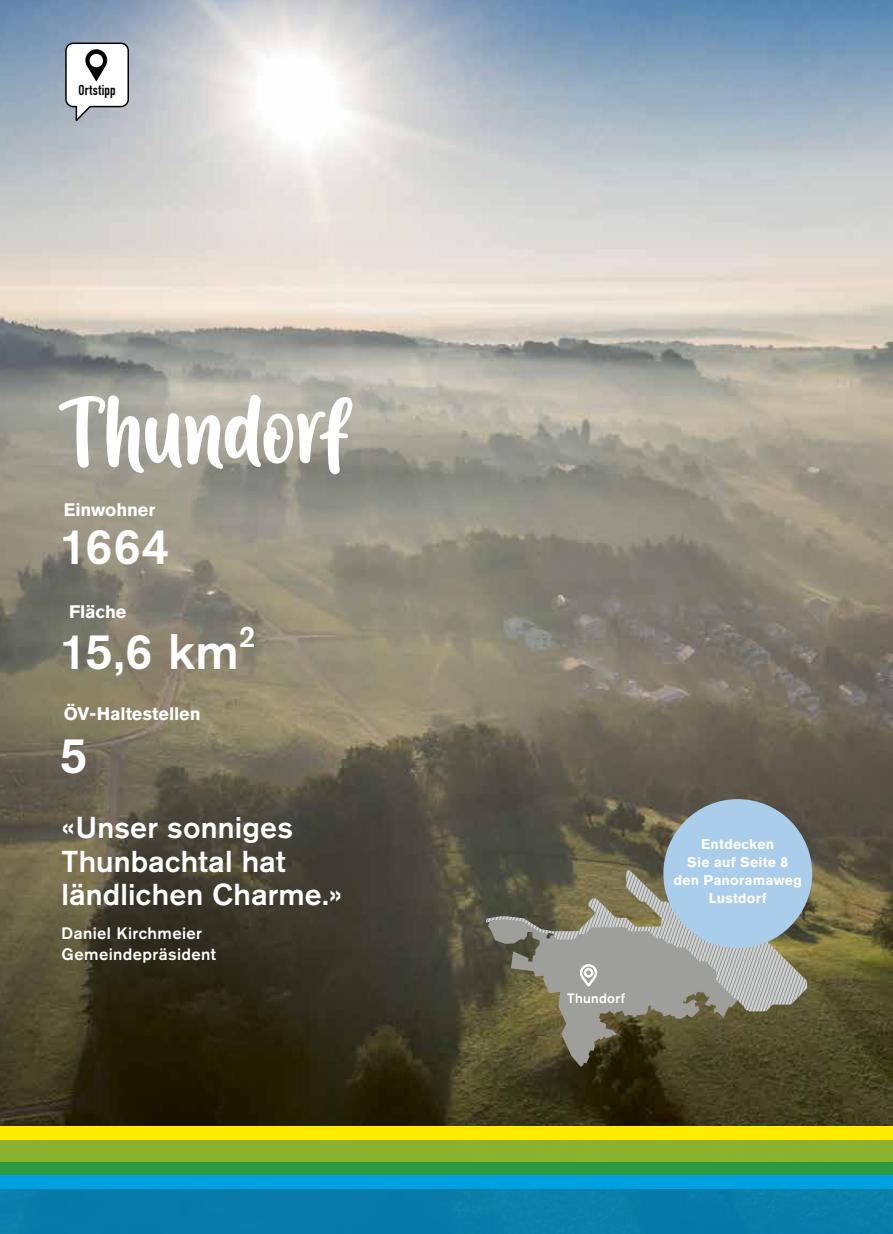
<style>
.page{position:relative;width:893px;height:1234px;background:#fff}
.page>*{position:absolute;margin:0;border:0;box-sizing:border-box;transform-origin:0 0}
.t1{font:85.05px "A Calling";letter-spacing:-.015em;color:#fff}
.t2{font:500 49.5px/105px "Akzidenz Grotesk BQ";letter-spacing:.005em;color:#fff}
.t3{font:500 30px/33px "Akzidenz Grotesk BQ";letter-spacing:.005em;color:#fff}
.t4{font:500 29.7px "Akzidenz Grotesk BQ";color:#fff}
.t5{font:700 18px "Akzidenz Grotesk BQ";letter-spacing:-.005em;color:#fff}
.t6{font:500 16.5px/21px "Akzidenz Grotesk BQ";letter-spacing:.025em;color:#fff}
.t7{font:700 14.25px "DIN Condensed";letter-spacing:.03em;color:#000}
.t8{font:700 13.95px/18px "Akzidenz Grotesk BQ";letter-spacing:.015em;color:#fff;text-align:center}
.t9{font:500 13.5px "Akzidenz Grotesk BQ";letter-spacing:.02em;color:#fff}
</style>
<div class="page">
<img style="left:0;top:0;width:893px;height:1126px">
<svg style="left:64px;top:42px;width:66px;height:82px"></svg>
<div style="left:90px;top:54px;width:13px;height:13px;background:#fff;border-radius:50%"></div>
<div style="left:663px;top:799px;width:149px;height:148px;background:#a9cdeb;border-radius:50%"></div>
<svg style="left:485px;top:872px;width:322px;height:194px;background:#838679"></svg>
<div style="left:0;top:1187px;width:893px;height:46px;background:#067ca8"></div>
<div style="left:0;top:1126px;width:893px;height:13px;background:#ffed00"></div>
<div style="left:0;top:1160px;width:893px;height:14px;background:#2d9943"></div>
<div style="left:0;top:1139px;width:893px;height:22px;background:#8cb72f"></div>
<div style="left:0;top:1174px;width:893px;height:14px;background:#009fe0"></div>
<p class="t7" style="left:79px;top:81px;width:39px">Ortstipp</p>
<h1 class="t1" style="left:60px;top:390px;width:292px">Thundorf</h1>
<p class="t5" style="left:64px;top:499px;width:93px">Einwohner</p>
<h2 class="t2" style="left:60px;top:493px;width:180px">1664<br>15,6 km</h2>
<p class="t5" style="left:69px;top:601px;width:59px">Fläche</p>
<p class="t4" style="left:239px;top:618px;width:18px">2</p>
<p class="t5" style="left:64px;top:703px;width:138px">ÖV-Haltestellen</p>
<h2 class="t2" style="left:60px;top:702px;width:29px">5</h2>
<p class="t3" style="left:62px;top:810px;width:282px">«Unser sonniges<br>Thunbachtal hat ländlichen Charme.»</p>
<p class="t6" style="left:62px;top:922px;width:156px">Daniel Kirchmeier<br>Gemeindepräsident</p>
<p class="t9" style="left:567px;top:990px;width:59px">Thundorf</p>
<p class="t8" style="left:674px;top:834px;width:130px">Entdecken<br>Sie auf Seite 8 den Panoramaweg<br>Lustdorf</p>
</div>
